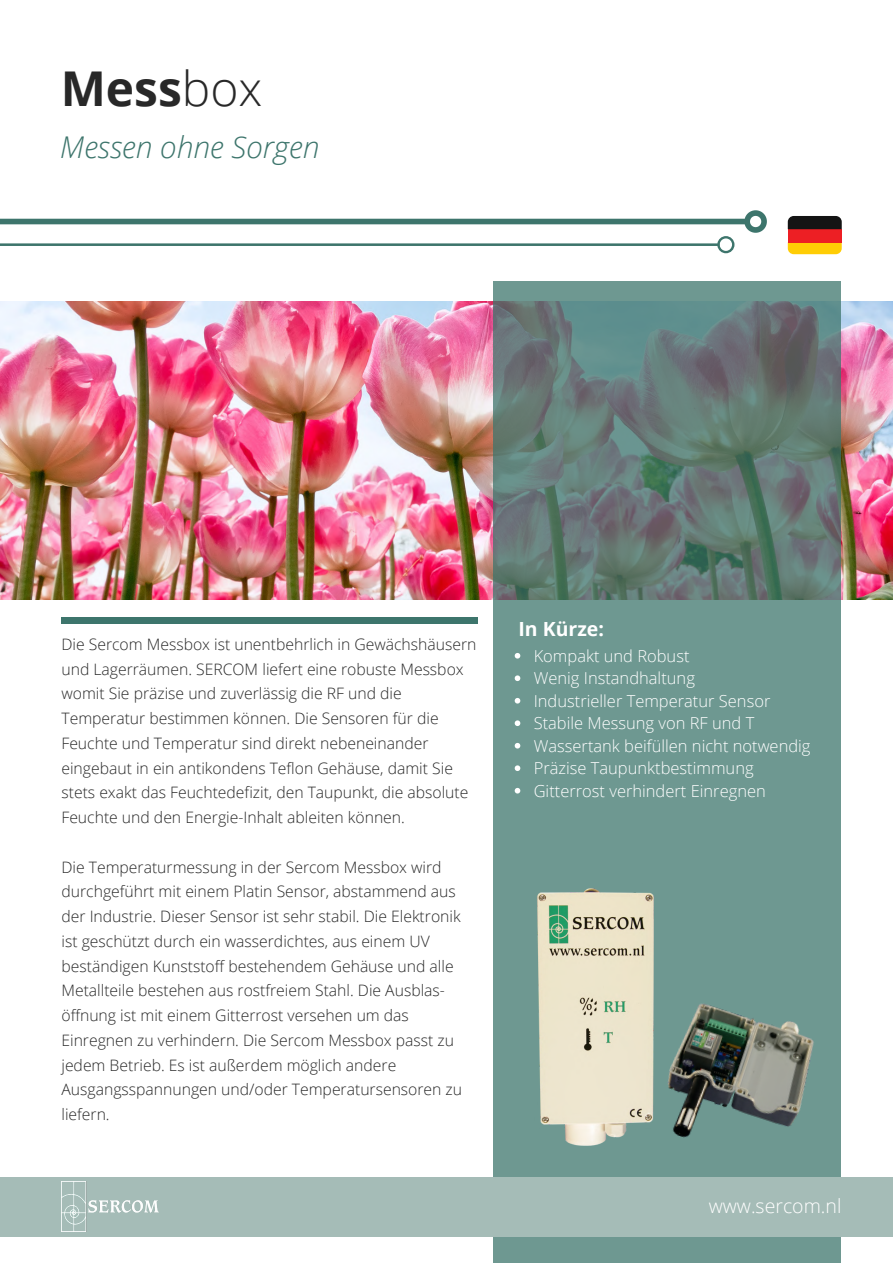
<style>
.page{position:relative;width:893px;height:1264px;background:#fff}
.page>*{position:absolute;margin:0;border:0;box-sizing:border-box;transform-origin:0 0}
.t1{font:700 48px "Open Sans";color:#282828}
.t2{font:italic 300 30px "Open Sans";color:#3d756c}
.t3{font:300 19.5px "Open Sans";color:#fff}
.t4{font:700 19.5px "Open Sans";color:#fff}
.t5{font:300 16.5px/22.5px "Open Sans";color:#fff}
.t6{font:300 15.75px/24.8px "Open Sans";color:#282828}
.s1{font-weight:300}
</style>
<div class="page">
<svg style="left:0;top:236px;width:734px;height:17px"></svg>
<img style="left:0;top:301px;width:892px;height:298px">
<img style="left:493px;top:281px;width:347px;height:980px">
<div style="left:61px;top:617px;width:416px;height:6px;background:#3d756c"></div>
<div style="left:0;top:219px;width:744px;height:5px;background:#3d756c"></div>
<svg style="left:740px;top:210px;width:27px;height:23px"></svg>
<div style="left:0;top:1177px;width:892px;height:59px;background:#a5bcb7"></div>
<img style="left:61px;top:1181px;width:97px;height:49px">
<svg style="left:787px;top:242px;width:54px;height:12px"></svg>
<div style="left:787px;top:229px;width:54px;height:13px;background:#ed1f24"></div>
<svg style="left:787px;top:216px;width:54px;height:13px"></svg>
<svg style="left:514px;top:653px;width:6px;height:5px"></svg>
<svg style="left:514px;top:675px;width:6px;height:6px"></svg>
<svg style="left:514px;top:698px;width:6px;height:5px"></svg>
<svg style="left:514px;top:720px;width:6px;height:6px"></svg>
<svg style="left:514px;top:743px;width:6px;height:5px"></svg>
<svg style="left:514px;top:765px;width:6px;height:6px"></svg>
<svg style="left:514px;top:788px;width:6px;height:5px"></svg>
<img style="left:526px;top:880px;width:141px;height:269px">
<img style="left:647px;top:987px;width:182px;height:185px">
<h1 class="t1" style="left:61px;top:55px;width:203px">Mess<span class="s1">box</span></h1>
<h2 class="t2" style="left:60px;top:126px;width:261px">Messen ohne Sorgen</h2>
<p class="t6" style="left:61px;top:631px;width:416px">Die Sercom Messbox ist unentbehrlich in Gewächshäusern und Lagerräumen. SERCOM liefert eine robuste Messbox womit Sie präzise und zuverlässig die RF und die Temperatur bestimmen können. Die Sensoren für die Feuchte und Temperatur sind direkt nebeneinander eingebaut in ein antikondens Teflon Gehäuse, damit Sie stets exakt das Feuchtedefizit, den Taupunkt, die absolute Feuchte und den Energie-Inhalt ableiten können.</p>
<p class="t6" style="left:61px;top:854px;width:402px">Die Temperaturmessung in der Sercom Messbox wird durchgeführt mit einem Platin Sensor, abstammend aus der Industrie. Dieser Sensor ist sehr stabil. Die Elektronik ist geschützt durch ein wasserdichtes, aus einem UV beständigen Kunststoff bestehendem Gehäuse und alle Metallteile bestehen aus rostfreiem Stahl. Die Ausblas&shy;öffnung ist mit einem Gitterrost versehen um das Einregnen zu verhindern. Die Sercom Messbox passt zu jedem Betrieb. Es ist außerdem möglich andere Ausgangsspannungen und/oder Temperatursensoren zu liefern.</p>
<p class="t4" style="left:518px;top:615px;width:87px">In Kürze:</p>
<p class="t5" style="left:533px;top:644px;width:278px">Kompakt und Robust<br>Wenig Instandhaltung<br>Industrieller Temperatur Sensor<br>Stabile Messung von RF und T<br>Wassertank beifüllen nicht notwendig<br>Präzise Taupunktbestimmung<br>Gitterrost verhindert Einregnen</p>
<p class="t3" style="left:708px;top:1192px;width:134px">www.sercom.nl</p>
</div>
